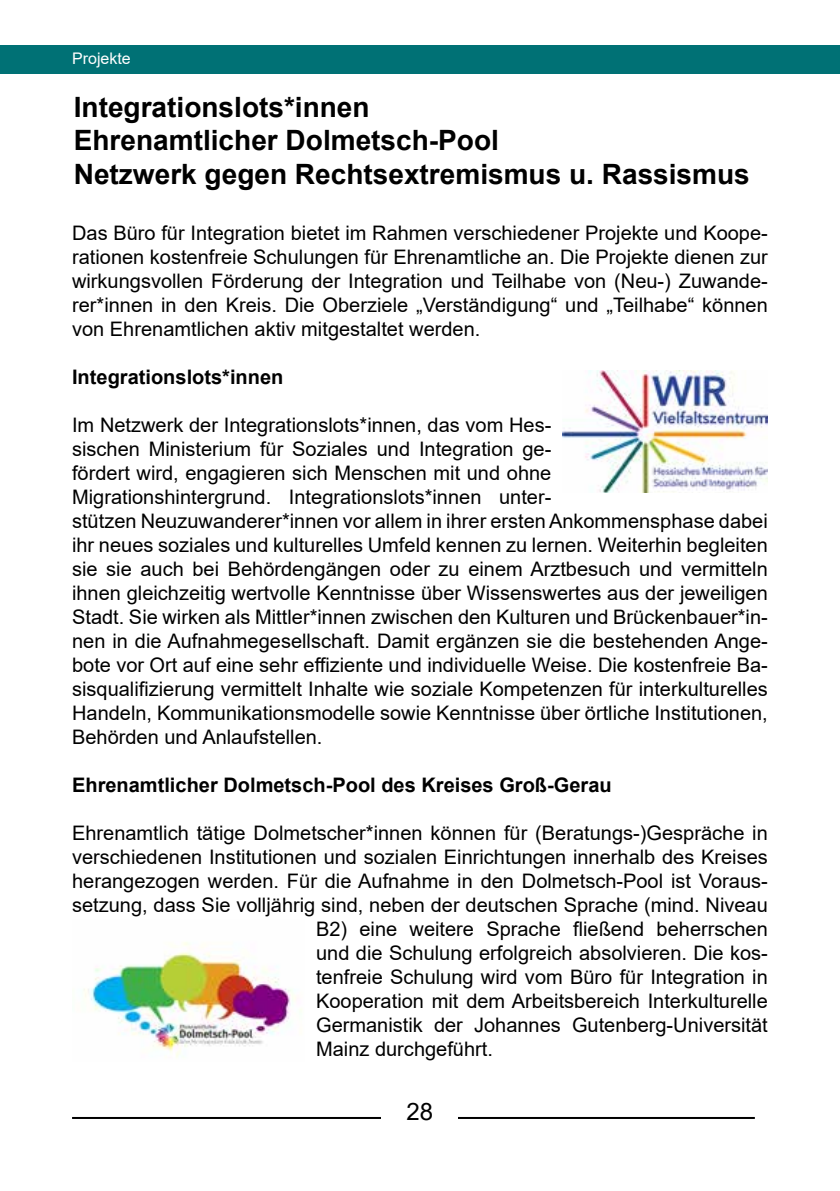
<style>
.page{position:relative;width:840px;height:1191px;background:#fff}
.page>*{position:absolute;margin:0;border:0;box-sizing:border-box;transform-origin:0 0}
.t1{font:700 28px/33.6px "Arial";color:#000}
.t2{font:24px "Arial";color:#000}
.t3{font:20px/24px "Arial";color:#000;text-align:justify}
.t4{font:700 20px "Arial";color:#000}
.t5{font:16px "Arial";color:#fff}
</style>
<div class="page">
<hr style="left:72px;top:1117px;width:682px;height:2px;background:#000">
<div style="left:381px;top:1102px;width:77px;height:33px;background:#fff"></div>
<div style="left:0;top:45px;width:839px;height:29px;background:#007175"></div>
<img style="left:562px;top:370px;width:205px;height:122px">
<img style="left:84px;top:942px;width:218px;height:116px">
<p class="t5" style="left:72px;top:47px;width:60px">Projekte</p>
<h1 class="t1" style="left:74px;top:90px;width:677px">Integrationslots*innen<br>Ehrenamtlicher Dolmetsch-Pool<br>Netzwerk gegen Rechtsextremismus u. Rassismus</h1>
<p class="t3" style="left:72px;top:220px;width:697px">Das Büro für Integration bietet im Rahmen verschiedener Projekte und Koope&shy;rationen kostenfreie Schulungen für Ehrenamtliche an. Die Projekte dienen zur wirkungsvollen Förderung der Integration und Teilhabe von (Neu-) Zuwande&shy;rer*innen in den Kreis. Die Oberziele „Verständigung“ und „Teilhabe“ können von Ehrenamtlichen aktiv mitgestaltet werden.</p>
<p class="t4" style="left:72px;top:362px;width:213px">Integrationslots*innen</p>
<p class="t3" style="left:72px;top:412px;width:697px;text-align:left">Im Netzwerk der Integrationslots*innen, das vom Hes-<br>sischen Ministerium für Soziales und Integration ge-<br>fördert wird, engagieren sich Menschen mit und ohne<br>Migrationshintergrund. Integrationslots*innen unter-<br>stützen Neuzuwanderer*innen vor allem in ihrer ersten Ankommensphase dabei ihr neues soziales und kulturelles Umfeld kennen zu lernen. Weiterhin begleiten sie sie auch bei Behördengängen oder zu einem Arztbesuch und vermitteln ihnen gleichzeitig wertvolle Kenntnisse über Wissenswertes aus der jeweiligen Stadt. Sie wirken als Mittler*innen zwischen den Kulturen und Brückenbauer*in&shy;nen in die Aufnahmegesellschaft. Damit ergänzen sie die bestehenden Ange&shy;bote vor Ort auf eine sehr effiziente und individuelle Weise. Die kostenfreie Ba&shy;sisqualifizierung vermittelt Inhalte wie soziale Kompetenzen für interkulturelles Handeln, Kommunikationsmodelle sowie Kenntnisse über örtliche Institutionen, Behörden und Anlaufstellen.</p>
<p class="t4" style="left:72px;top:770px;width:541px">Ehrenamtlicher Dolmetsch-Pool des Kreises Groß-Gerau</p>
<p class="t3" style="left:72px;top:820px;width:697px">Ehrenamtlich tätige Dolmetscher*innen können für (Beratungs-)Gespräche in</p>
<p class="t3" style="left:72px;top:844px;width:697px">verschiedenen Institutionen und sozialen Einrichtungen innerhalb des Kreises</p>
<p class="t3" style="left:72px;top:868px;width:697px">herangezogen werden. Für die Aufnahme in den Dolmetsch-Pool ist Voraus-</p>
<p class="t3" style="left:72px;top:892px;width:696px">setzung, dass Sie volljährig sind, neben der deutschen Sprache (mind. Niveau</p>
<p class="t3" style="left:316px;top:916px;width:453px">B2) eine weitere Sprache fließend beherrschen</p>
<p class="t3" style="left:316px;top:940px;width:453px">und die Schulung erfolgreich absolvieren. Die kos-</p>
<p class="t3" style="left:316px;top:964px;width:453px">tenfreie Schulung wird vom Büro für Integration in</p>
<p class="t3" style="left:316px;top:988px;width:453px">Kooperation mit dem Arbeitsbereich Interkulturelle</p>
<p class="t3" style="left:316px;top:1012px;width:453px">Germanistik der Johannes Gutenberg-Universität</p>
<p class="t3" style="left:316px;top:1036px;width:178px">Mainz durchgeführt.</p>
<p class="t2" style="left:406px;top:1095px;width:28px">28</p>
</div>
